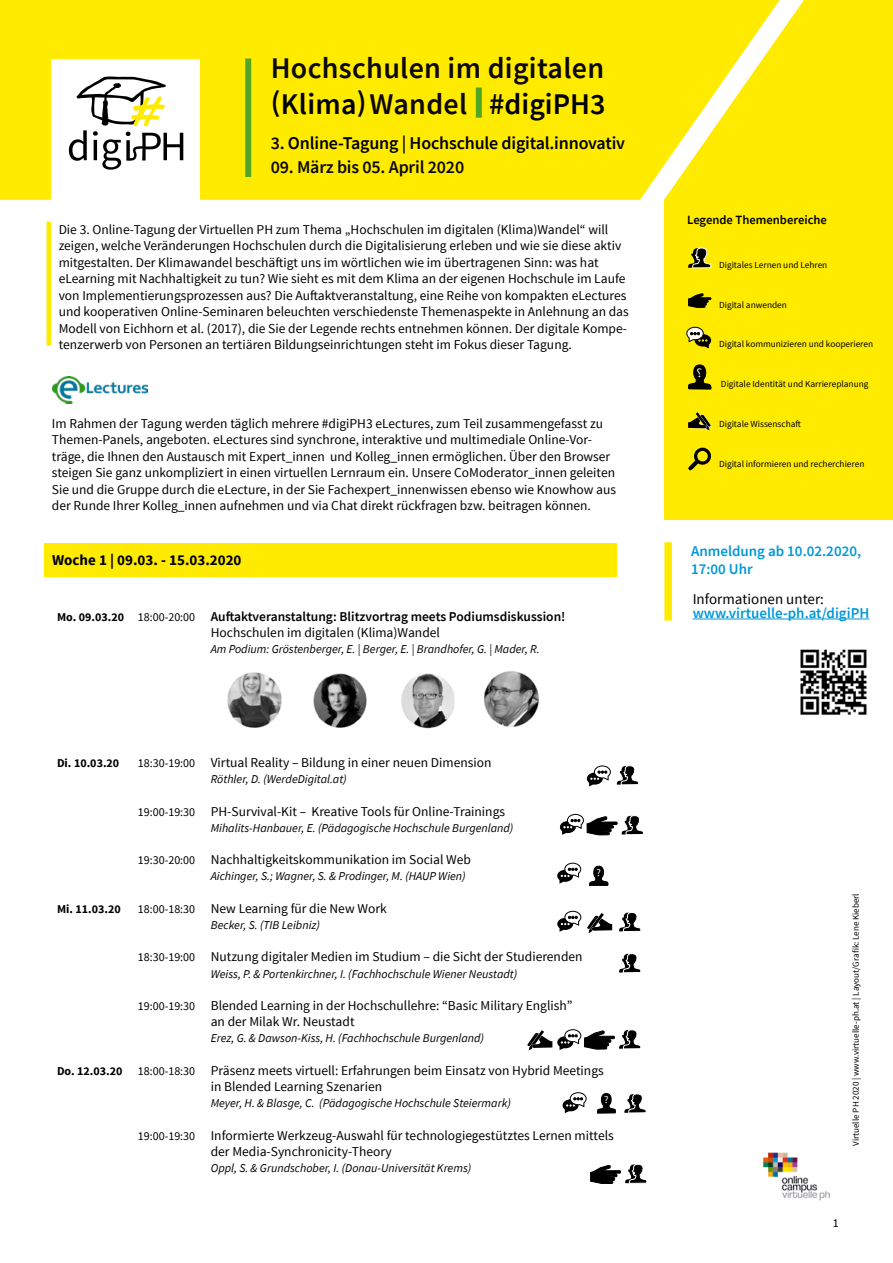
<style>
.page{position:relative;width:893px;height:1263px;background:#fff}
.page>*{position:absolute;margin:0;border:0;box-sizing:border-box;transform-origin:0 0}
.t1{font:600 30px/36px "Source Sans Pro";letter-spacing:.01em;color:#0c0804}
.t2{font:600 18px "Source Sans Pro";letter-spacing:-.01em;color:#000}
.t3{font:600 18px "Source Sans Pro";letter-spacing:-.01em;color:#0c0804}
.t4{font:600 15px/18px "Source Sans Pro";color:#0098d8}
.t5{font:700 15px "Source Sans Pro";color:#000}
.t6{font:15px "Source Sans Pro";color:#000}
.t7{font:13.5px/16.5px "Source Sans Pro";color:#000}
.t8{font:600 13.5px/16.2px "Source Sans Pro";color:#000}
.t9{font:600 12.6px "Source Sans Pro";color:#000}
.t10{font:italic 12px "Source Sans Pro";color:#000}
.t11{font:12px "Source Sans Pro";color:#000}
.t12{font:700 12px "Source Sans Pro";color:#000}
.t13{font:10.5px "Source Sans Pro";color:#fff}
.t14{font:9.3px "Source Sans Pro";color:#000}
.t15{font:9px "Source Sans Pro";color:#000}
.s1{color:#000}
.s2{color:#0c0804}
.s3{font-weight:700;font-size:12px}
.s4{font-weight:400;font-size:12px}
.s5{font-weight:400}
.s6{font-size:12px}
</style>
<div class="page">
<img style="left:800px;top:649px;width:67px;height:66px">
<hr style="left:693px;top:619px;width:176px;height:1px;background:#0098d8">
<div style="left:664px;top:542px;width:8px;height:79px;background:#ffeb00"></div>
<div style="left:44px;top:543px;width:573px;height:33px;background:#ffeb00"></div>
<hr style="left:47px;top:222px;width:4px;height:124px;background:#ffeb00">
<img style="left:227px;top:671px;width:312px;height:58px">
<div style="left:0;top:0;width:893px;height:200px;background:#ffeb00"></div>
<div style="left:664px;top:200px;width:229px;height:320px;background:#ffeb00"></div>
<div style="left:51px;top:60px;width:149px;height:149px;background:#fff"></div>
<svg style="left:69px;top:77px;width:114px;height:93px"></svg>
<svg style="left:688px;top:248px;width:23px;height:20px"></svg>
<svg style="left:688px;top:294px;width:23px;height:14px"></svg>
<svg style="left:686px;top:327px;width:25px;height:21px"></svg>
<svg style="left:688px;top:412px;width:23px;height:19px"></svg>
<svg style="left:688px;top:448px;width:23px;height:23px"></svg>
<img style="left:762px;top:1152px;width:68px;height:49px">
<div style="left:245px;top:59px;width:6px;height:118px;background:#52a625"></div>
<div style="left:476px;top:88px;width:6px;height:30px;background:#52a625"></div>
<img style="left:53px;top:376px;width:95px;height:28px">
<svg style="left:617px;top:765px;width:22px;height:20px"></svg>
<svg style="left:619px;top:953px;width:22px;height:20px"></svg>
<svg style="left:527px;top:1029px;width:114px;height:22px"></svg>
<svg style="left:587px;top:766px;width:24px;height:20px"></svg>
<svg style="left:560px;top:814px;width:84px;height:21px"></svg>
<svg style="left:557px;top:863px;width:24px;height:20px"></svg>
<svg style="left:589px;top:866px;width:19px;height:20px"></svg>
<svg style="left:619px;top:912px;width:22px;height:20px"></svg>
<svg style="left:557px;top:911px;width:24px;height:21px"></svg>
<svg style="left:587px;top:913px;width:25px;height:21px"></svg>
<svg style="left:597px;top:1093px;width:19px;height:20px"></svg>
<svg style="left:624px;top:1094px;width:22px;height:19px"></svg>
<svg style="left:563px;top:1092px;width:23px;height:21px"></svg>
<svg style="left:590px;top:1164px;width:57px;height:20px"></svg>
<svg style="left:688px;top:365px;width:23px;height:24px"></svg>
<h1 class="t1" style="left:271px;top:50px;width:336px">Hochschulen im digitalen <span class="s1">(Klima)</span>Wandel <span class="s1">#digiPH3</span></h1>
<h2 class="t2" style="left:271px;top:131px;width:356px"><span class="s2">3.</span> Online-Tagung | Hochschule digital.innovativ</h2>
<h2 class="t3" style="left:271px;top:155px;width:195px">09. März bis 05. April 2020</h2>
<p class="t7" style="left:59px;top:221px;width:572px">Die 3. Online-Tagung der Virtuellen PH zum Thema „Hochschulen im digitalen (Klima)Wandel“ will zeigen, welche Veränderungen Hochschulen durch die Digitalisierung erleben und wie sie diese aktiv mitgestalten. Der Klimawandel beschäftigt uns im wörtlichen wie im übertragenen Sinn: was hat eLearning mit Nachhaltigkeit zu tun? Wie sieht es mit dem Klima an der eigenen Hochschule im Laufe von Implementierungsprozessen aus? Die Auftaktveranstaltung, eine Reihe von kompakten eLectures und kooperativen Online-Seminaren beleuchten verschiedenste Themenaspekte in Anlehnung an das Modell von Eichhorn et al. (2017), die Sie der Legende rechts entnehmen können. Der digitale Kompe&shy;tenzerwerb von Personen an tertiären Bildungseinrichtungen steht im Fokus dieser Tagung.</p>
<p class="t7" style="left:52px;top:415px;width:566px">Im Rahmen der Tagung werden täglich mehrere #digiPH3 eLectures, zum Teil zusammengefasst zu Themen-Panels, angeboten. eLectures sind synchrone, interaktive und multimediale Online-Vor&shy;träge, die Ihnen den Austausch mit Expert_innen und Kolleg_innen ermöglichen. Über den Browser steigen Sie ganz unkompliziert in einen virtuellen Lernraum ein. Unsere CoModerator_innen geleiten Sie und die Gruppe durch die eLecture, in der Sie Fachexpert_innenwissen ebenso wie Knowhow aus der Runde Ihrer Kolleg_innen aufnehmen und via Chat direkt rückfragen bzw. beitragen können.</p>
<p class="t5" style="left:52px;top:550px;width:191px">Woche 1 | 09.03. - 15.03.2020</p>
<p class="t8" style="left:211px;top:608px;width:356px;text-indent:-154px"><span class="s3">Mo. 09.03.20</span> <span class="s4">18:00-20:00</span> Auftaktveranstaltung: Blitzvortrag meets Podiumsdiskussion!<br><span class="s5">Hochschulen im digitalen (Klima)Wandel</span></p>
<p class="t10" style="left:211px;top:642px;width:331px">Am Podium: Gröstenberger, E. | Berger, E. | Brandhofer, G. | Mader, R.</p>
<p class="t12" style="left:57px;top:755px;width:64px">Di. 10.03.20</p>
<p class="t7" style="left:138px;top:754px;width:355px"><span class="s6">18:30-19:00</span> Virtual Reality – Bildung in einer neuen Dimension</p>
<p class="t10" style="left:211px;top:771px;width:138px">Röthler, D. (WerdeDigital.at)</p>
<p class="t11" style="left:138px;top:804px;width:59px">19:00-19:30</p>
<p class="t7" style="left:211px;top:803px;width:296px">PH-Survival-Kit – Kreative Tools für Online-Trainings</p>
<p class="t10" style="left:211px;top:820px;width:304px">Mihalits-Hanbauer, E. (Pädagogische Hochschule Burgenland)</p>
<p class="t7" style="left:211px;top:852px;width:262px">Nachhaltigkeitskommunikation im Social Web</p>
<p class="t10" style="left:211px;top:869px;width:257px">Aichinger, S.; Wagner, S. &amp; Prodinger, M. (HAUP Wien)</p>
<p class="t11" style="left:138px;top:853px;width:59px">19:30-20:00</p>
<p class="t12" style="left:57px;top:901px;width:65px">Mi. 11.03.20</p>
<p class="t7" style="left:138px;top:900px;width:250px"><span class="s6">18:00-18:30</span> New Learning für die New Work</p>
<p class="t10" style="left:211px;top:917px;width:111px">Becker, S. (TIB Leibniz)</p>
<p class="t11" style="left:138px;top:950px;width:59px">18:30-19:00</p>
<p class="t7" style="left:211px;top:949px;width:373px">Nutzung digitaler Medien im Studium – die Sicht der Studierenden</p>
<p class="t10" style="left:211px;top:966px;width:308px">Weiss, P. &amp; Portenkirchner, I. (Fachhochschule Wiener Neustadt)</p>
<p class="t7" style="left:211px;top:997px;width:363px">Blended Learning in der Hochschullehre: “Basic Military English” an der Milak Wr. Neustadt</p>
<p class="t10" style="left:211px;top:1031px;width:275px">Erez, G. &amp; Dawson-Kiss, H. (Fachhochschule Burgenland)</p>
<p class="t11" style="left:138px;top:998px;width:59px">19:00-19:30</p>
<p class="t13" style="left:596px;top:866px;width:6px">?</p>
<p class="t12" style="left:57px;top:1063px;width:67px">Do. 12.03.20</p>
<p class="t7" style="left:211px;top:1062px;width:395px;text-indent:-73px"><span class="s6">18:00-18:30</span> Präsenz meets virtuell: Erfahrungen beim Einsatz von Hybrid Meetings in Blended Learning Szenarien</p>
<p class="t10" style="left:211px;top:1095px;width:302px">Meyer, H. &amp; Blasge, C. (Pädagogische Hochschule Steiermark)</p>
<p class="t7" style="left:211px;top:1127px;width:405px;text-indent:-73px"><span class="s6">19:00-19:30</span> Informierte Werkzeug-Auswahl für technologiegestütztes Lernen mittels der Media-Synchronicity-Theory</p>
<p class="t10" style="left:211px;top:1160px;width:262px">Oppl, S. &amp; Grundschober, I. (Donau-Universität Krems)</p>
<p class="t13" style="left:604px;top:1093px;width:6px">?</p>
<p class="t9" style="left:687px;top:211px;width:141px">Legende Themenbereiche</p>
<p class="t14" style="left:719px;top:259px;width:110px">Digitales Lernen und Lehren</p>
<p class="t14" style="left:719px;top:299px;width:69px">Digital anwenden</p>
<p class="t14" style="left:719px;top:338px;width:156px">Digital kommunizieren und kooperieren</p>
<p class="t14" style="left:721px;top:378px;width:149px">Digitale Identität und Karriereplanung</p>
<p class="t14" style="left:719px;top:418px;width:84px">Digitale Wissenschaft</p>
<p class="t14" style="left:719px;top:458px;width:147px">Digital informieren und recherchieren</p>
<p class="t4" style="left:691px;top:542px;width:172px">Anmeldung ab 10.02.2020,<br>17:00 Uhr</p>
<p class="t6" style="left:693px;top:590px;width:133px">Informationen unter:</p>
<p class="t4" style="left:693px;top:604px;width:178px">www.virtuelle-ph.at/digiPH</p>
<p class="t15" style="left:850px;top:1146px;width:254px;rotate:-90deg">Virtuelle PH 2020 | www.virtuelle-ph.at | Layout/Grafik: Lene Kieberl</p>
<p class="t11" style="left:833px;top:1216px;width:7px">1</p>
</div>
